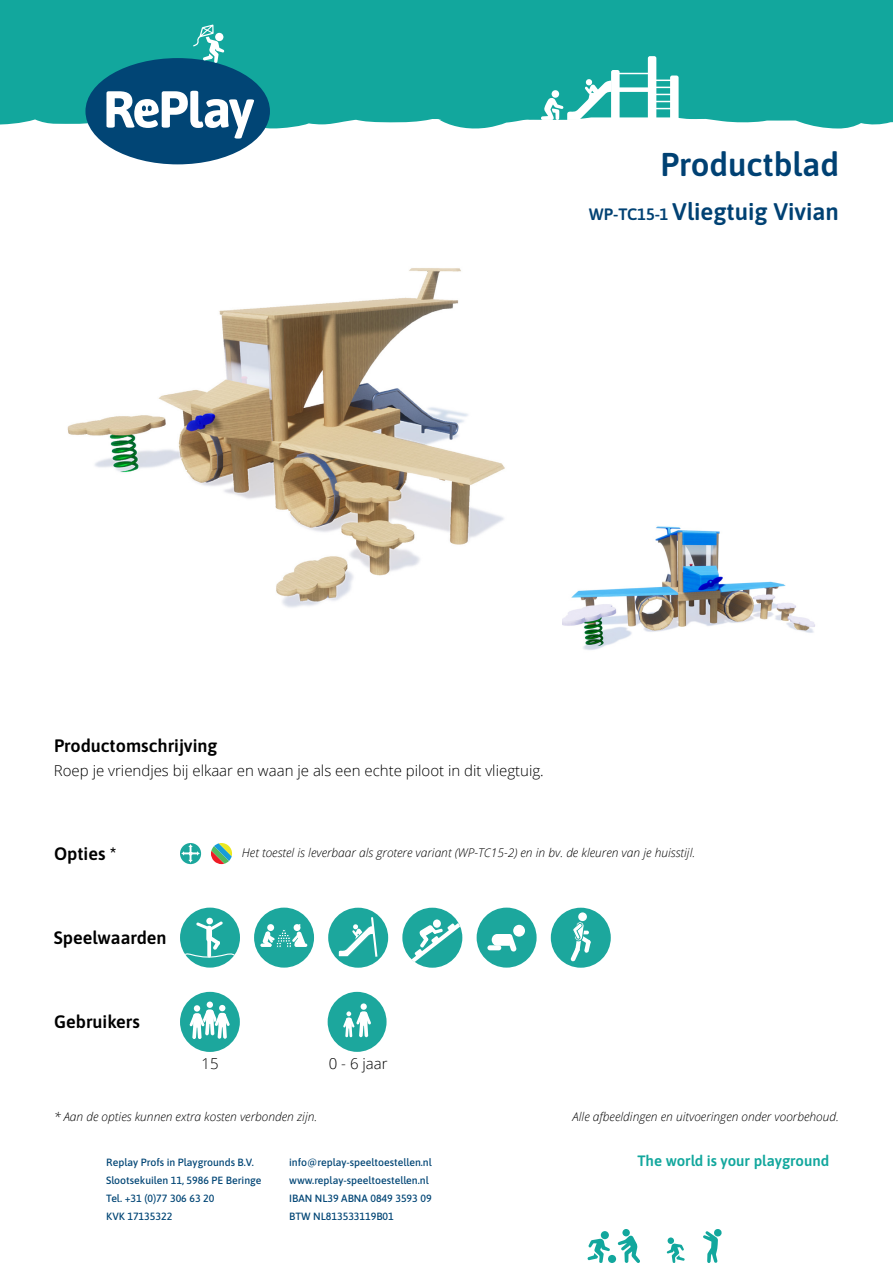
<style>
.page{position:relative;width:893px;height:1263px;background:#fff}
.page>*{position:absolute;margin:0;border:0;box-sizing:border-box;transform-origin:0 0}
.t1{font:600 33px "Asap";color:#004173}
.t2{font:600 24px "Asap";color:#004173}
.t3{font:600 18px "Asap";color:#000}
.t4{font:300 15px "Open Sans";color:#000}
.t5{font:600 15px "Asap";color:#12a79d}
.t6{font:italic 300 12px "Open Sans";color:#000}
.t7{font:500 10.5px/18px "Asap";color:#014575}
.s1{font-size:16.5px}
</style>
<div class="page">
<div style="left:0;top:0;width:893px;height:129px;background:#12a79d"></div>
<svg style="left:703px;top:1229px;width:18px;height:34px"></svg>
<div style="left:608px;top:1255px;width:8px;height:8px;background:#12a79d;border-radius:50%"></div>
<div style="left:601px;top:1231px;width:8px;height:8px;background:#12a79d;border-radius:50%"></div>
<svg style="left:587px;top:1238px;width:23px;height:25px"></svg>
<div style="left:668px;top:1237px;width:6px;height:7px;background:#12a79d;border-radius:50%"></div>
<svg style="left:667px;top:1243px;width:18px;height:20px"></svg>
<svg style="left:618px;top:1235px;width:22px;height:28px"></svg>
<div style="left:622px;top:1229px;width:8px;height:7px;background:#12a79d;border-radius:50%"></div>
<svg style="left:85px;top:24px;width:185px;height:140px"></svg>
<hr style="left:615px;top:73px;width:35px;height:1px;background:#fff">
<div style="left:615px;top:87px;width:35px;height:5px;background:#fff"></div>
<svg style="left:648px;top:56px;width:31px;height:64px"></svg>
<svg style="left:541px;top:70px;width:79px;height:50px"></svg>
<div style="left:552px;top:90px;width:7px;height:8px;background:#fff;border-radius:50%"></div>
<img style="left:67px;top:268px;width:438px;height:340px">
<div style="left:180px;top:992px;width:60px;height:60px;background:#1ca79d;border-radius:50%"></div>
<div style="left:206px;top:1001px;width:7px;height:7px;background:#74c9c3;border-radius:50%"></div>
<div style="left:207px;top:1001px;width:6px;height:7px;background:#fff;border-radius:50%"></div>
<svg style="left:189px;top:1005px;width:41px;height:34px"></svg>
<div style="left:328px;top:992px;width:59px;height:60px;background:#1ca79d;border-radius:50%"></div>
<div style="left:361px;top:1003px;width:6px;height:7px;background:#fff;border-radius:50%"></div>
<svg style="left:343px;top:1011px;width:28px;height:27px"></svg>
<svg style="left:211px;top:843px;width:21px;height:21px"></svg>
<div style="left:402px;top:908px;width:60px;height:60px;background:#1ca79d;border-radius:50%"></div>
<div style="left:433px;top:919px;width:8px;height:9px;background:#fff;border-radius:50%"></div>
<svg style="left:411px;top:923px;width:49px;height:39px"></svg>
<div style="left:254px;top:908px;width:60px;height:59px;background:#1ca79d;border-radius:50%"></div>
<hr style="left:294px;top:943px;width:13px;height:4px;background:#f8fcfc;border-radius:2px">
<svg style="left:262px;top:924px;width:44px;height:23px"></svg>
<div style="left:328px;top:908px;width:60px;height:60px;background:#1ca79d;border-radius:50%"></div>
<svg style="left:338px;top:917px;width:39px;height:40px"></svg>
<div style="left:477px;top:908px;width:60px;height:59px;background:#1ca79d;border-radius:50%"></div>
<div style="left:513px;top:925px;width:12px;height:12px;background:#fff;border-radius:50%"></div>
<div style="left:487px;top:945px;width:14px;height:5px;background:#fff;border-radius:3px"></div>
<svg style="left:492px;top:934px;width:25px;height:18px"></svg>
<svg style="left:180px;top:843px;width:21px;height:21px"></svg>
<svg style="left:181px;top:844px;width:19px;height:19px"></svg>
<img style="left:562px;top:526px;width:253px;height:124px">
<div style="left:180px;top:908px;width:60px;height:59px;background:#1ca79d;border-radius:50%"></div>
<div style="left:206px;top:926px;width:6px;height:16px;background:#fff;border-radius:3px"></div>
<svg style="left:196px;top:921px;width:27px;height:9px"></svg>
<div style="left:206px;top:918px;width:7px;height:6px;background:#fff;border-radius:50%"></div>
<svg style="left:184px;top:936px;width:52px;height:22px"></svg>
<div style="left:551px;top:908px;width:60px;height:60px;background:#1ca79d;border-radius:50%"></div>
<div style="left:578px;top:912px;width:9px;height:9px;background:#fff;border-radius:50%"></div>
<svg style="left:570px;top:921px;width:21px;height:40px"></svg>
<h1 class="t1" style="left:660px;top:142px;width:180px">Productblad</h1>
<p class="t2" style="left:589px;top:195px;width:252px"><span class="s1">WP-TC15-1</span> Vliegtuig Vivian</p>
<h3 class="t3" style="left:54px;top:733px;width:165px">Productomschrijving</h3>
<p class="t4" style="left:54px;top:761px;width:491px">Roep je vriendjes bij elkaar en waan je als een echte piloot in dit vliegtuig.</p>
<h3 class="t3" style="left:54px;top:841px;width:64px">Opties *</h3>
<h3 class="t3" style="left:54px;top:925px;width:114px">Speelwaarden</h3>
<h3 class="t3" style="left:54px;top:1009px;width:87px">Gebruikers</h3>
<p class="t6" style="left:242px;top:844px;width:455px">Het toestel is leverbaar als grotere variant (WP-TC15-2) en in bv. de kleuren van je huisstijl.</p>
<p class="t4" style="left:201px;top:1053px;width:19px">15</p>
<p class="t4" style="left:329px;top:1053px;width:60px">0 - 6 jaar</p>
<p class="t6" style="left:54px;top:1108px;width:265px">* Aan de opties kunnen extra kosten verbonden zijn.</p>
<p class="t6" style="left:573px;top:1108px;width:268px">Alle afbeeldingen en uitvoeringen onder voorbehoud.</p>
<p class="t7" style="left:106px;top:1153px;width:157px">Replay Profs in Playgrounds B.V.<br>Slootsekuilen 11, 5986 PE Beringe<br>Tel. +31 (0)77 306 63 20<br>KVK 17135322</p>
<p class="t7" style="left:289px;top:1153px;width:144px">info@replay-speeltoestellen.nl www.replay-speeltoestellen.nl<br>IBAN NL39 ABNA 0849 3593 09<br>BTW NL813533119B01</p>
<h3 class="t5" style="left:638px;top:1151px;width:193px">The world is your playground</h3>
</div>
